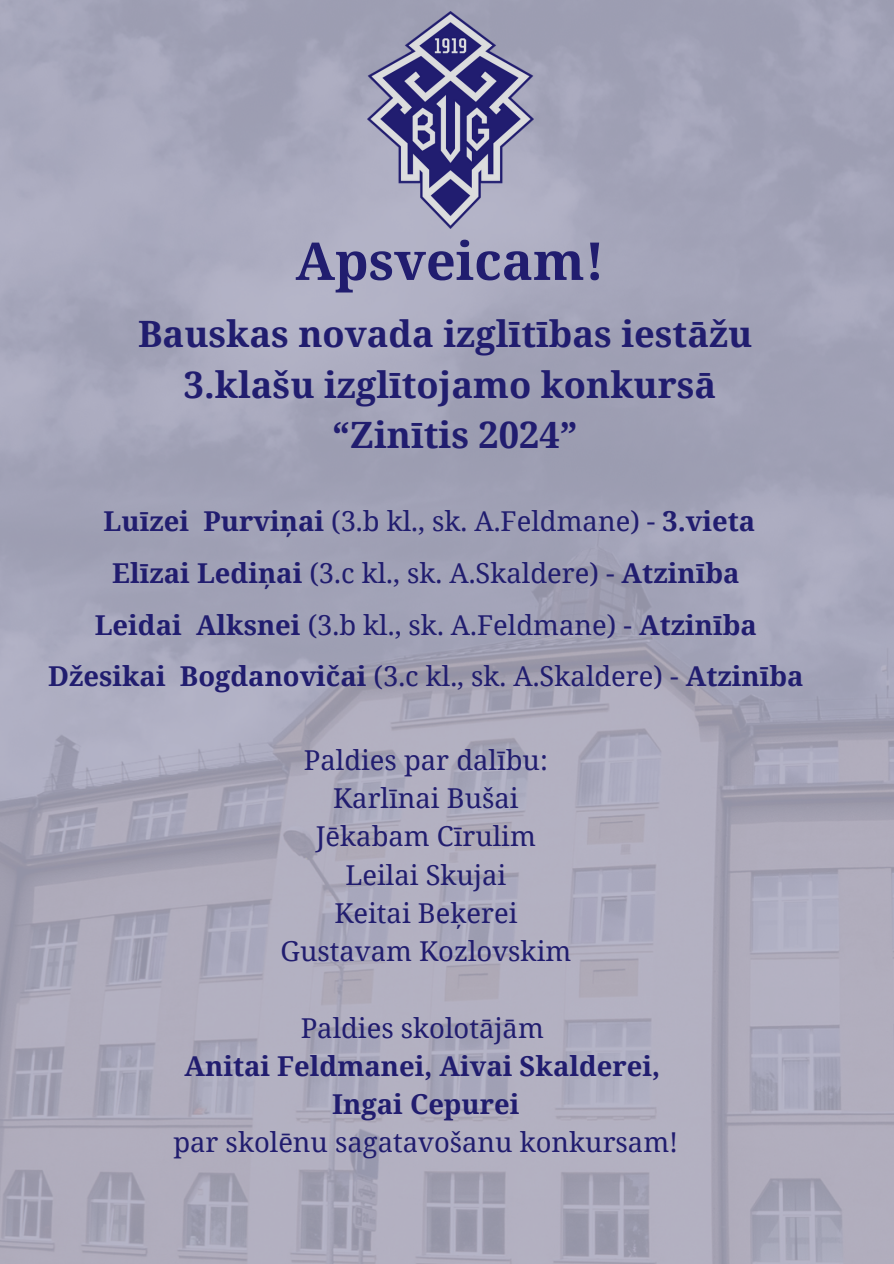
<style>
.page{position:relative;width:894px;height:1264px;background:#fff}
.page>*{position:absolute;margin:0;border:0;box-sizing:border-box;transform-origin:0 0}
.t1{font:700 52.35px "Noto Serif";color:#211d6f}
.t2{font:700 36.3px/50.4px "Noto Serif";color:#211d6f;text-align:center}
.t3{font:27.3px "Noto Serif";color:#211d6f}
.t4{font:700 27.3px "Noto Serif";color:#211d6f}
.s1{font-weight:700}
.s2{font-weight:400}
</style>
<div class="page">
<img style="left:0;top:0;width:893px;height:1263px">
<img style="left:367px;top:11px;width:166px;height:218px">
<p class="t1" style="left:295px;top:224px;width:310px">Apsveicam!</p>
<p class="t2" style="left:138px;top:308px;width:615px">Bauskas novada izglītības iestāžu<br>3.klašu izglītojamo konkursā “Zinītis 2024”</p>
<h1 class="t3" style="left:104px;top:502px;width:653px"><span class="s1">Luīzei Purviņai</span> (3.b kl., sk. A.Feldmane) - <span class="s1">3.vieta</span></h1>
<h2 class="t3" style="left:112px;top:553px;width:628px"><span class="s1">Elīzai Lediņai</span> (3.c kl., sk. A.Skaldere) - <span class="s1">Atzinība</span></h2>
<p class="t3" style="left:95px;top:605px;width:663px"><span class="s1">Leidai Alksnei</span> (3.b kl., sk. A.Feldmane) - <span class="s1">Atzinība</span></p>
<p class="t4" style="left:48px;top:657px;width:756px">Džesikai Bogdanovičai <span class="s2">(3.c kl., sk. A.Skaldere) -</span> Atzinība</p>
<p class="t3" style="left:304px;top:740px;width:245px">Paldies par dalību:</p>
<p class="t3" style="left:333px;top:778px;width:187px">Karlīnai Bušai</p>
<p class="t3" style="left:316px;top:817px;width:221px">Jēkabam Cīrulim</p>
<p class="t3" style="left:345px;top:855px;width:162px">Leilai Skujai</p>
<p class="t3" style="left:334px;top:893px;width:184px">Keitai Beķerei</p>
<p class="t3" style="left:280px;top:931px;width:292px">Gustavam Kozlovskim</p>
<p class="t3" style="left:300px;top:1008px;width:245px">Paldies skolotājām</p>
<p class="t4" style="left:184px;top:1046px;width:477px">Anitai Feldmanei, Aivai Skalderei,</p>
<p class="t4" style="left:332px;top:1084px;width:189px">Ingai Cepurei</p>
<p class="t3" style="left:173px;top:1123px;width:506px">par skolēnu sagatavošanu konkursam!</p>
</div>
